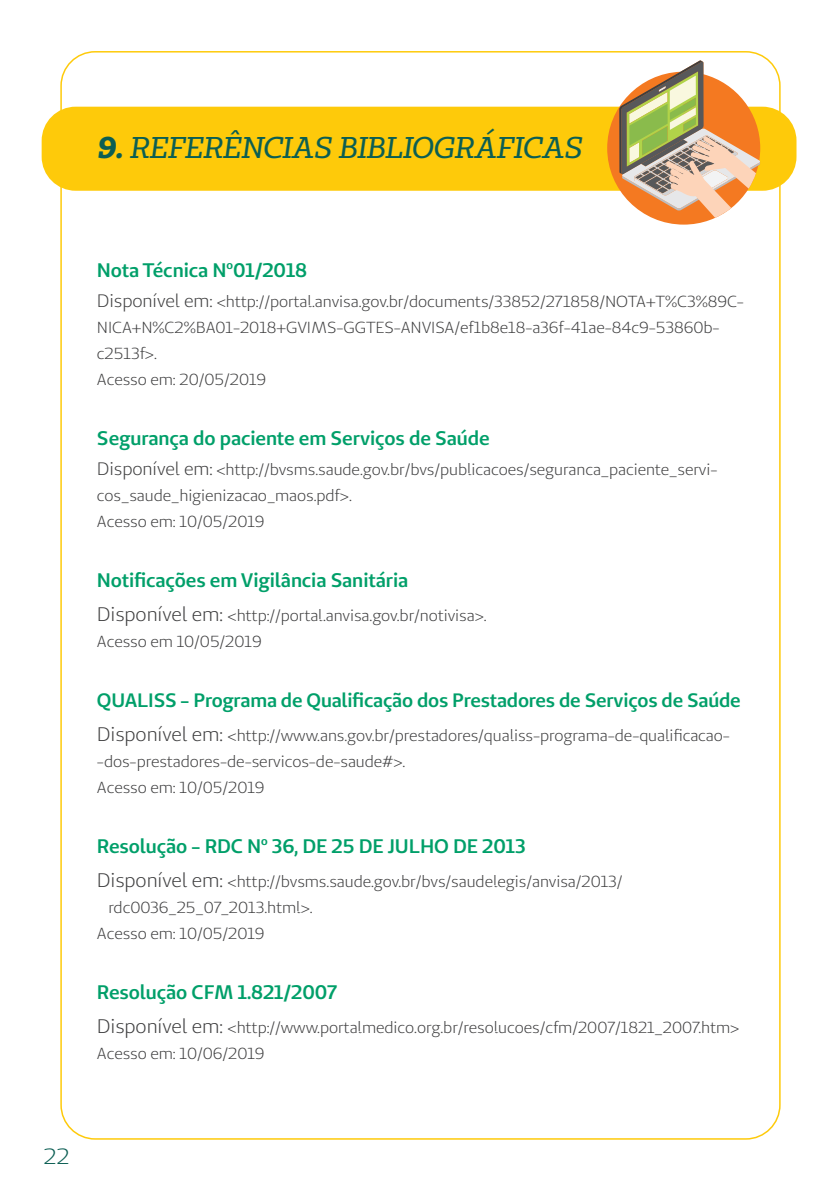
<style>
.page{position:relative;width:840px;height:1191px;background:#fff}
.page>*{position:absolute;margin:0;border:0;box-sizing:border-box;transform-origin:0 0}
.t1{font:italic 30px "Unimed Slab";color:#0b5e53}
.t2{font:22px "Unimed Sans";color:#0b5e53}
.t3{font:600 19.6px "Unimed Sans";letter-spacing:-.005em;color:#009f69}
.t4{font:600 19.4px "Unimed Sans";letter-spacing:-.01em;color:#009f69}
.t5{font:16px/26px "Unimed Sans";letter-spacing:-.005em;color:#3e3e3f}
.s1{font-weight:700}
.s2{font-size:18px}
.s3{font-size:19.6px}
</style>
<div class="page">
<div style="left:42px;top:107px;width:754px;height:84px;background:#feca0a;border-radius:34px"></div>
<svg style="left:607px;top:60px;width:152px;height:165px"></svg>
<p class="t1" style="left:98px;top:129px;width:486px"><span class="s1">9.</span> REFERÊNCIAS BIBLIOGRÁFICAS</p>
<p class="t3" style="left:97px;top:257px;width:212px">Nota Técnica Nº01/2018</p>
<p class="t5" style="left:97px;top:288px;width:648px"><span class="s2">Disponível em:</span> &lt;http://portal.anvisa.gov.br/documents/33852/271858/NOTA+T%C3%89C-<br>NICA+N%C2%BA01-2018+GVIMS-GGTES-ANVISA/ef1b8e18-a36f-41ae-84c9-53860b&shy;c2513f&gt;.</p>
<p class="t5" style="left:97px;top:366px;width:171px">Acesso em: 20/05/2019</p>
<p class="t3" style="left:97px;top:425px;width:394px">Segurança do paciente em Serviços de Saúde</p>
<p class="t5" style="left:97px;top:456px;width:621px"><span class="s2">Disponível em:</span> &lt;http://bvsms.saude.gov.br/bvs/publicacoes/seguranca_paciente_servi&shy;cos_saude_higienizacao_maos.pdf&gt;.</p>
<p class="t5" style="left:97px;top:508px;width:169px">Acesso em: 10/05/2019</p>
<p class="t3" style="left:97px;top:567px;width:313px">Notificações em Vigilância Sanitária</p>
<p class="t5" style="left:97px;top:602px;width:391px"><span class="s3">Disponível em:</span> &lt;http://portal.anvisa.gov.br/notivisa&gt;.</p>
<p class="t5" style="left:97px;top:628px;width:166px">Acesso em 10/05/2019</p>
<p class="t4" style="left:97px;top:687px;width:645px">QUALISS - Programa de Qualificação dos Prestadores de Serviços de Saúde</p>
<p class="t5" style="left:97px;top:722px;width:634px"><span class="s3">Disponível em:</span> &lt;http://www.ans.gov.br/prestadores/qualiss-programa-de-qualificacao--dos-prestadores-de-servicos-de-saude#&gt;.</p>
<p class="t5" style="left:97px;top:774px;width:169px">Acesso em: 10/05/2019</p>
<p class="t3" style="left:97px;top:833px;width:430px">Resolução - RDC Nº 36, DE 25 DE JULHO DE 2013</p>
<p class="t5" style="left:108px;top:868px;width:515px;text-indent:-11px"><span class="s3">Disponível em:</span> &lt;http://bvsms.saude.gov.br/bvs/saudelegis/anvisa/2013/ rdc0036_25_07_2013.html&gt;.</p>
<p class="t5" style="left:97px;top:920px;width:169px">Acesso em: 10/05/2019</p>
<p class="t3" style="left:97px;top:979px;width:241px">Resolução CFM 1.821/2007</p>
<p class="t5" style="left:97px;top:1014px;width:643px"><span class="s3">Disponível em:</span> &lt;http://www.portalmedico.org.br/resolucoes/cfm/2007/1821_2007.htm&gt;</p>
<p class="t5" style="left:97px;top:1040px;width:169px">Acesso em: 10/06/2019</p>
<h2 class="t2" style="left:44px;top:1142px;width:27px">22</h2>
</div>
